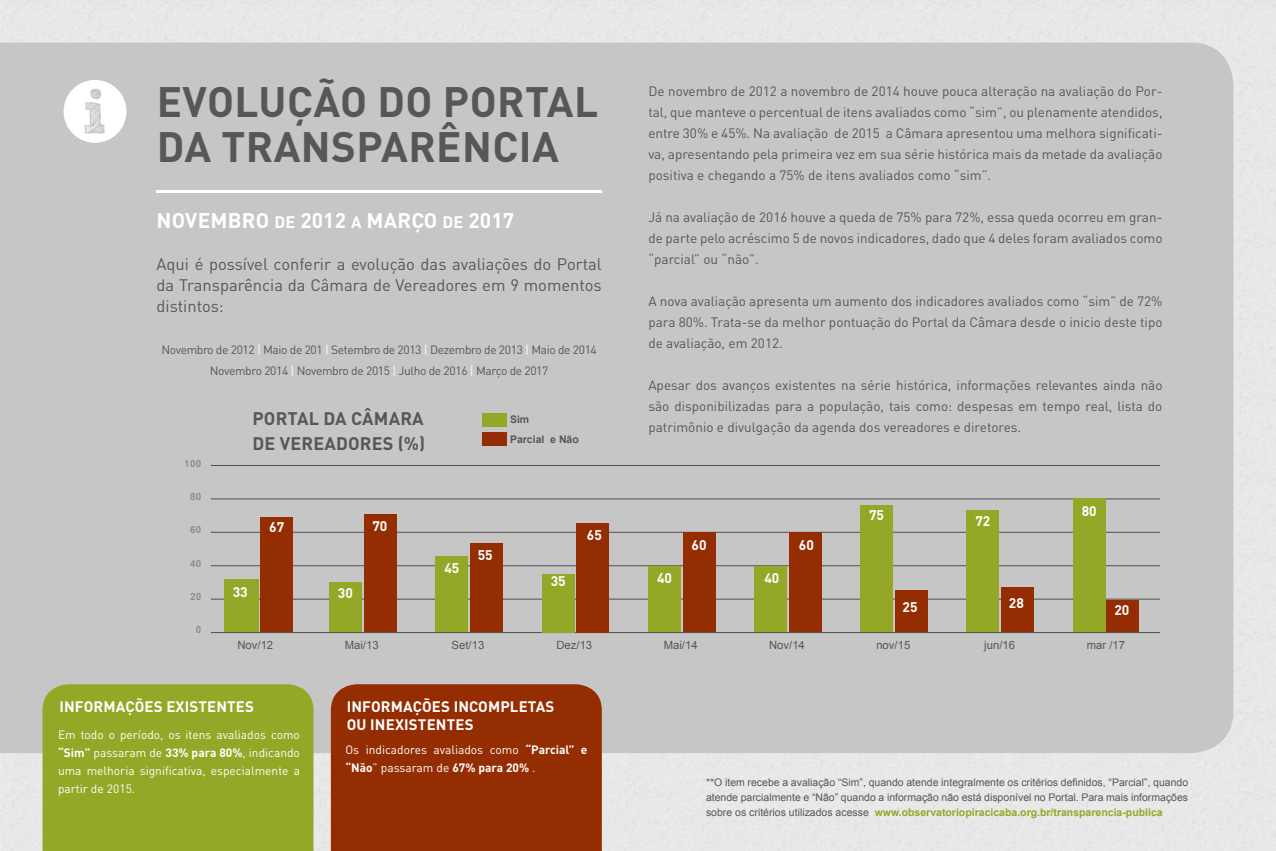
<style>
.page{position:relative;width:1276px;height:851px;background:#fff}
.page>*{position:absolute;margin:0;border:0;box-sizing:border-box;transform-origin:0 0}
.t1{font:700 42px/45px "DIN Pro";letter-spacing:.01em;color:#575756}
.t2{font:700 21px "DIN Pro";letter-spacing:.01em;color:#fff}
.t3{font:700 18px/24px "DIN Pro";letter-spacing:.01em;color:#575756}
.t4{font:16.5px/21px "DIN Pro";color:#575756;text-align:justify}
.t5{font:700 15px/18px "DIN Pro";letter-spacing:.01em;color:#fff}
.t6{font:700 13.8px "DIN Pro";color:#fff}
.t7{font:13.5px/21px "DIN Pro";color:#575756;text-align:justify}
.t8{font:12px/18px "DIN Pro";color:#fff;text-align:justify}
.t9{font:12px/21px "DIN Pro";letter-spacing:-.03em;color:#575756;text-align:center}
.t10{font:11.25px "Arial";color:#575756}
.t11{font:10.5px/15px "Arial";color:#575756;text-align:justify}
.t12{font:700 10.5px/19.5px "Arial";color:#575756}
.t13{font:700 9.9px "Arial";color:#575756}
.s1{font-size:16.5px}
.s2{color:#fff}
.s3{font-weight:700}
.s4{font-weight:700;color:#94a726}
</style>
<div class="page">
<div style="left:0;top:0;width:1276px;height:850px;background:#e8e8e8"></div>
<div style="left:0;top:43px;width:1233px;height:710px;background:#c6c6c6"></div>
<hr style="left:211px;top:632px;width:949px;height:1px;background:#575756">
<hr style="left:211px;top:598px;width:949px;height:1px;background:#575756">
<hr style="left:211px;top:565px;width:949px;height:1px;background:#575756">
<hr style="left:211px;top:531px;width:949px;height:1px;background:#575756">
<hr style="left:211px;top:498px;width:949px;height:1px;background:#575756">
<hr style="left:211px;top:465px;width:949px;height:1px;background:#575756">
<hr style="left:156px;top:190px;width:446px;height:2px;background:#fff">
<div style="left:482px;top:432px;width:25px;height:13px;background:#952d03"></div>
<div style="left:482px;top:412px;width:25px;height:14px;background:#94a726"></div>
<div style="left:224px;top:579px;width:35px;height:53px;background:#94a726"></div>
<div style="left:260px;top:517px;width:33px;height:115px;background:#952d03"></div>
<div style="left:329px;top:582px;width:33px;height:50px;background:#94a726"></div>
<div style="left:364px;top:514px;width:32px;height:118px;background:#952d03"></div>
<div style="left:436px;top:556px;width:32px;height:76px;background:#94a726"></div>
<div style="left:470px;top:543px;width:32px;height:89px;background:#952d03"></div>
<div style="left:648px;top:566px;width:33px;height:66px;background:#94a726"></div>
<div style="left:683px;top:532px;width:32px;height:100px;background:#952d03"></div>
<div style="left:1001px;top:587px;width:32px;height:45px;background:#952d03"></div>
<div style="left:966px;top:510px;width:33px;height:122px;background:#94a726"></div>
<div style="left:895px;top:590px;width:32px;height:42px;background:#952d03"></div>
<div style="left:860px;top:505px;width:32px;height:127px;background:#94a726"></div>
<div style="left:1106px;top:599px;width:33px;height:32px;background:#952d03"></div>
<div style="left:1073px;top:498px;width:32px;height:134px;background:#94a726"></div>
<div style="left:542px;top:574px;width:32px;height:58px;background:#94a726"></div>
<div style="left:576px;top:523px;width:33px;height:109px;background:#952d03"></div>
<div style="left:43px;top:684px;width:270px;height:166px;background:#94a726"></div>
<div style="left:331px;top:684px;width:271px;height:166px;background:#952d03"></div>
<svg style="left:64px;top:80px;width:62px;height:63px"></svg>
<div style="left:789px;top:532px;width:32px;height:100px;background:#952d03"></div>
<div style="left:754px;top:566px;width:33px;height:66px;background:#94a726"></div>
<h1 class="t1" style="left:157px;top:78px;width:443px">EVOLUÇÃO DO PORTAL<br>DA TRANSPARÊNCIA</h1>
<h2 class="t2" style="left:157px;top:206px;width:359px">NOVEMBRO <span class="s1">DE</span> 2012 <span class="s1">A</span> MARÇO <span class="s1">DE</span> 2017</h2>
<p class="t4" style="left:156px;top:253px;width:447px">Aqui é possível conferir a evolução das avaliações do Portal da Transparência da Câmara de Vereadores em 9 momentos distintos:</p>
<p class="t9" style="left:161px;top:338px;width:437px">Novembro de 2012 <span class="s2">|</span> Maio de 201 <span class="s2">|</span> Setembro de 2013 <span class="s2">|</span> Dezembro de 2013 <span class="s2">|</span> Maio de 2014<br>Novembro 2014 <span class="s2">|</span> Novembro de 2015 <span class="s2">|</span> Julho de 2016 <span class="s2">|</span> Março de 2017</p>
<p class="t13" style="left:185px;top:456px;width:18px">100</p>
<p class="t13" style="left:190px;top:490px;width:13px">80</p>
<p class="t13" style="left:190px;top:523px;width:13px">60</p>
<p class="t13" style="left:190px;top:556px;width:13px">40</p>
<p class="t13" style="left:190px;top:590px;width:13px">20</p>
<p class="t13" style="left:196px;top:623px;width:7px">0</p>
<h3 class="t3" style="left:252px;top:406px;width:174px">PORTAL DA CÂMARA<br>DE VEREADORES (%)</h3>
<p class="t12" style="left:510px;top:410px;width:70px">Sim<br>Parcial e Não</p>
<p class="t6" style="left:233px;top:582px;width:17px">33</p>
<p class="t6" style="left:269px;top:517px;width:17px">67</p>
<p class="t6" style="left:372px;top:516px;width:17px">70</p>
<p class="t6" style="left:338px;top:584px;width:17px">30</p>
<p class="t6" style="left:444px;top:558px;width:17px">45</p>
<p class="t6" style="left:478px;top:545px;width:17px">55</p>
<p class="t6" style="left:551px;top:572px;width:17px">35</p>
<p class="t6" style="left:587px;top:525px;width:17px">65</p>
<p class="t10" style="left:237px;top:637px;width:37px">Nov/12</p>
<p class="t10" style="left:345px;top:637px;width:35px">Mai/13</p>
<p class="t10" style="left:452px;top:637px;width:34px">Set/13</p>
<p class="t10" style="left:556px;top:637px;width:37px">Dez/13</p>
<p class="t5" style="left:59px;top:697px;width:196px">INFORMAÇÕES EXISTENTES</p>
<p class="t5" style="left:347px;top:697px;width:209px">INFORMAÇÕES INCOMPLETAS<br>OU INEXISTENTES</p>
<p class="t8" style="left:58px;top:725px;width:243px">Em todo o período, os itens avaliados como <span class="s3">“Sim”</span> passaram de <span class="s3">33% para 80%</span>, indicando uma melhoria significativa, especialmente a partir de 2015.</p>
<p class="t8" style="left:345px;top:739px;width:243px">Os indicadores avaliados como <span class="s3">“Parcial” e “Não</span>” passaram de <span class="s3">67% para 20%</span> .</p>
<p class="t7" style="left:648px;top:80px;width:516px">De novembro de 2012 a novembro de 2014 houve pouca alteração na avaliação do Por&shy;tal, que manteve o percentual de itens avaliados como “sim”, ou plenamente atendidos, entre 30% e 45%. Na avaliação de 2015 a Câmara apresentou uma melhora significati&shy;va, apresentando pela primeira vez em sua série histórica mais da metade da avaliação positiva e chegando a 75% de itens avaliados como “sim”.</p>
<p class="t7" style="left:648px;top:206px;width:515px">Já na avaliação de 2016 houve a queda de 75% para 72%, essa queda ocorreu em gran&shy;de parte pelo acréscimo 5 de novos indicadores, dado que 4 deles foram avaliados como “parcial” ou “não”.</p>
<p class="t7" style="left:648px;top:290px;width:516px">A nova avaliação apresenta um aumento dos indicadores avaliados como “sim” de 72% para 80%. Trata-se da melhor pontuação do Portal da Câmara desde o inicio deste tipo de avaliação, em 2012.</p>
<p class="t7" style="left:648px;top:374px;width:516px">Apesar dos avanços existentes na série histórica, informações relevantes ainda não são disponibilizadas para a população, tais como: despesas em tempo real, lista do patrimônio e divulgação da agenda dos vereadores e diretores.</p>
<p class="t6" style="left:869px;top:506px;width:17px">75</p>
<p class="t6" style="left:975px;top:511px;width:17px">72</p>
<p class="t6" style="left:1081px;top:501px;width:17px">80</p>
<p class="t6" style="left:691px;top:535px;width:17px">60</p>
<p class="t6" style="left:799px;top:535px;width:17px">60</p>
<p class="t6" style="left:657px;top:568px;width:17px">40</p>
<p class="t6" style="left:764px;top:568px;width:17px">40</p>
<p class="t6" style="left:902px;top:598px;width:17px">25</p>
<p class="t6" style="left:1009px;top:593px;width:17px">28</p>
<p class="t6" style="left:1114px;top:600px;width:17px">20</p>
<p class="t10" style="left:663px;top:637px;width:35px">Mai/14</p>
<p class="t10" style="left:769px;top:637px;width:37px">Nov/14</p>
<p class="t10" style="left:876px;top:637px;width:35px">nov/15</p>
<p class="t10" style="left:984px;top:637px;width:32px">jun/16</p>
<p class="t10" style="left:1086px;top:637px;width:40px">mar /17</p>
<p class="t11" style="left:706px;top:775px;width:484px">**O item recebe a avaliação “Sim”, quando atende integralmente os critérios definidos, “Parcial”, quando atende parcialmente e “Não” quando a informação não está disponível no Portal. Para mais informações sobre os critérios utilizados acesse <span class="s4">www.observatoriopiracicaba.org.br/transparencia-publica</span></p>
</div>
